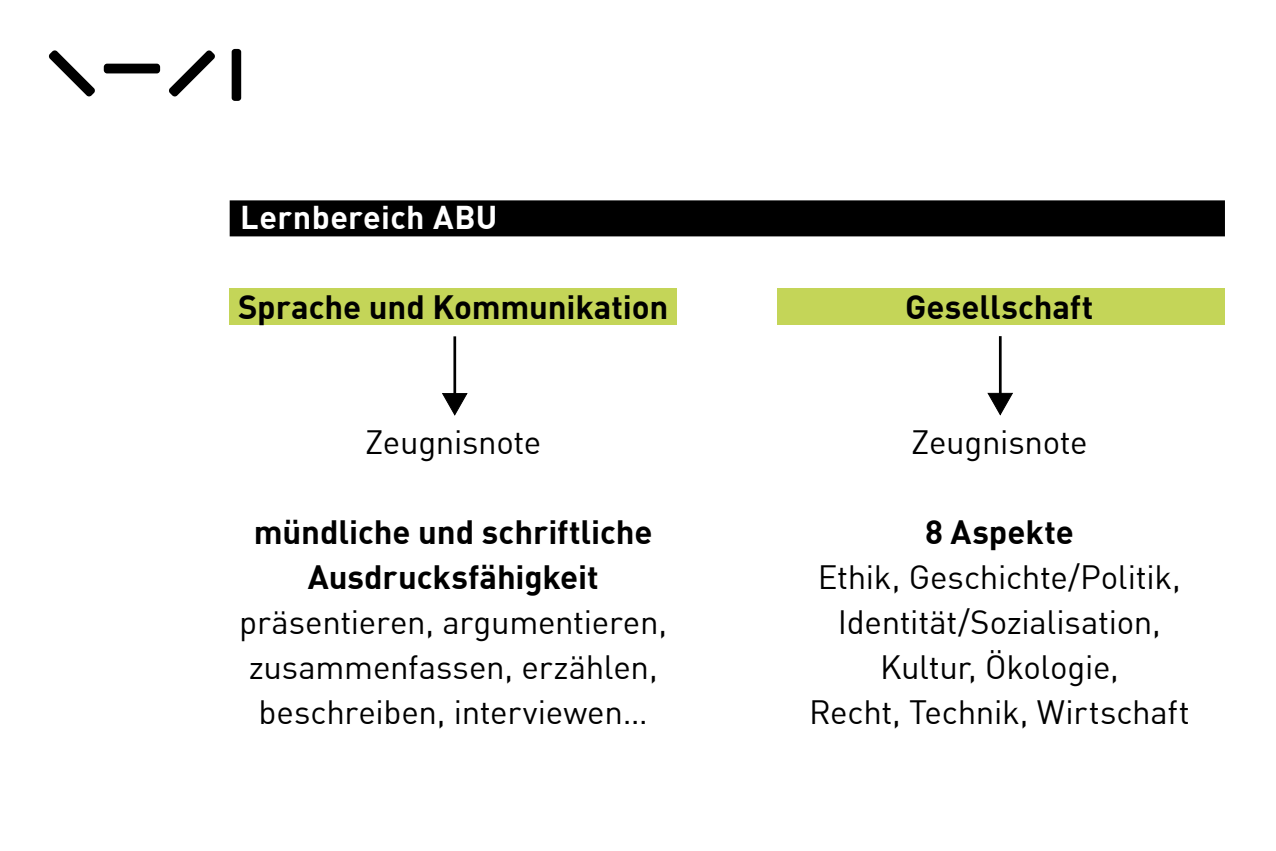
<style>
.page{position:relative;width:1276px;height:851px;background:#fff}
.page>*{position:absolute;margin:0;border:0;box-sizing:border-box;transform-origin:0 0}
.t1{font:33px "DINOT";letter-spacing:-.01em;color:#000}
.t2{font:700 33px "DINOT";letter-spacing:-.005em;color:#000}
.t3{font:700 32.25px "DINOT";letter-spacing:.01em;color:#fff}
</style>
<div class="page">
<div style="left:777px;top:288px;width:447px;height:37px;background:#c4d558"></div>
<div style="left:230px;top:288px;width:447px;height:37px;background:#c4d558"></div>
<div style="left:104px;top:64px;width:56px;height:9px;background:#000;border-radius:3px"></div>
<div style="left:232px;top:49px;width:9px;height:52px;background:#000;border-radius:3px"></div>
<svg style="left:169px;top:50px;width:46px;height:47px"></svg>
<svg style="left:49px;top:50px;width:46px;height:47px"></svg>
<div style="left:230px;top:200px;width:995px;height:36px;background:#000"></div>
<hr style="left:453px;top:336px;width:3px;height:67px;background:#000">
<svg style="left:442px;top:393px;width:25px;height:22px"></svg>
<hr style="left:999px;top:336px;width:2px;height:67px;background:#000">
<svg style="left:987px;top:393px;width:26px;height:22px"></svg>
<p class="t3" style="left:240px;top:196px;width:259px">Lernbereich ABU</p>
<p class="t2" style="left:238px;top:285px;width:432px">Sprache und Kommunikation</p>
<p class="t2" style="left:905px;top:285px;width:190px">Gesellschaft</p>
<p class="t1" style="left:365px;top:421px;width:178px">Zeugnisnote</p>
<p class="t1" style="left:911px;top:421px;width:178px">Zeugnisnote</p>
<p class="t2" style="left:254px;top:510px;width:400px">mündliche und schriftliche</p>
<p class="t2" style="left:925px;top:510px;width:150px">8 Aspekte</p>
<p class="t2" style="left:308px;top:555px;width:292px">Ausdrucksfähigkeit</p>
<p class="t1" style="left:818px;top:556px;width:364px">Ethik, Geschichte/Politik,</p>
<p class="t1" style="left:239px;top:601px;width:429px">präsentieren, argumentieren,</p>
<p class="t1" style="left:838px;top:601px;width:325px">Identität/Sozialisation,</p>
<p class="t1" style="left:249px;top:646px;width:410px">zusammenfassen, erzählen,</p>
<p class="t1" style="left:880px;top:646px;width:240px">Kultur, Ökologie,</p>
<p class="t1" style="left:259px;top:691px;width:391px">beschreiben, interviewen…</p>
<p class="t1" style="left:809px;top:691px;width:382px">Recht, Technik, Wirtschaft</p>
</div>
